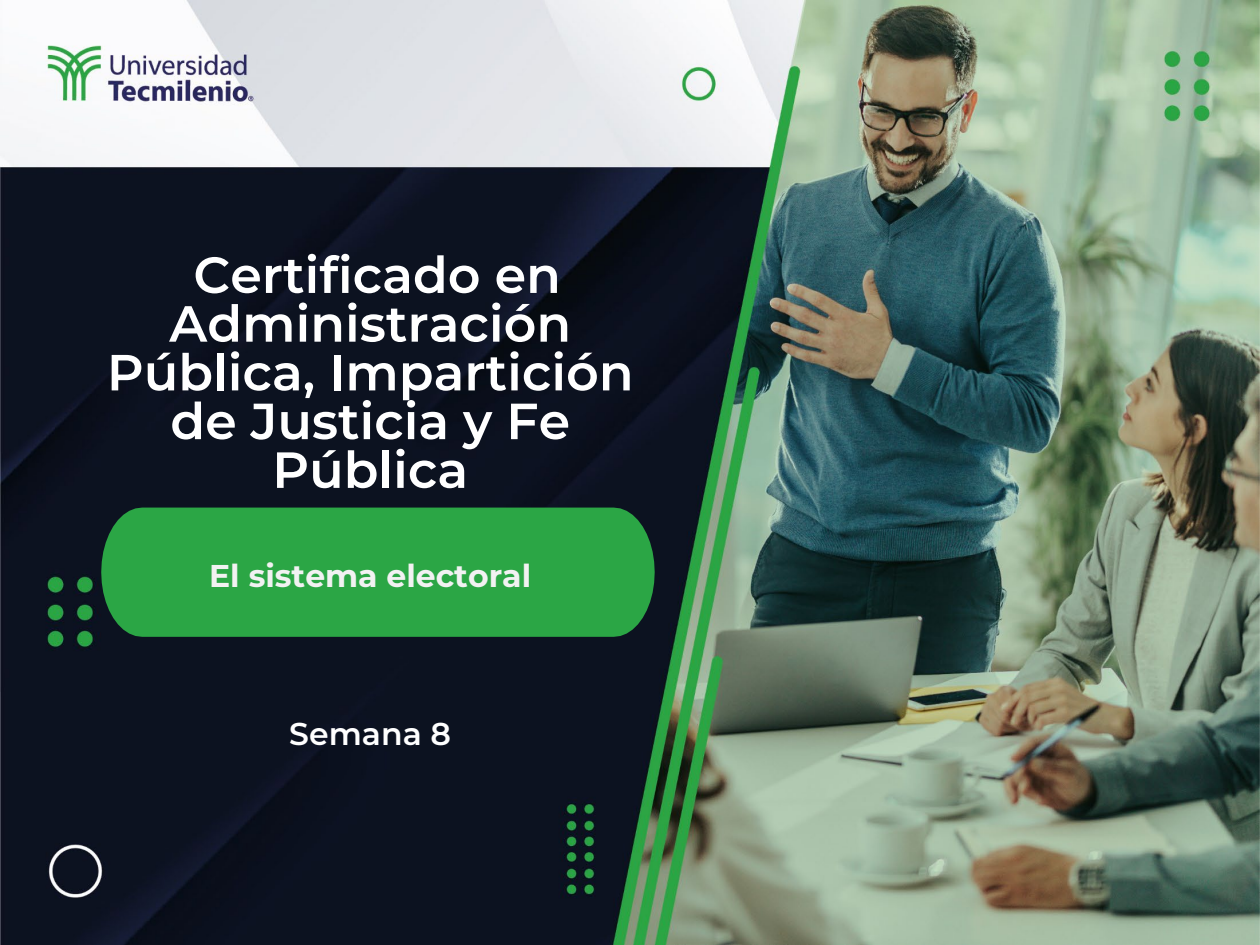
<style>
.page{position:relative;width:1260px;height:945px;background:#fff}
.page>*{position:absolute;margin:0;border:0;box-sizing:border-box;transform-origin:0 0}
.t1{font:600 50.75px/48.6px "Montserrat";color:#fff;text-align:center}
.t2{font:700 31.5px "Montserrat";color:#f2f2f2}
.t3{font:600 31.5px "Montserrat";color:#fff}
</style>
<div class="page">
<img style="left:0;top:0;width:1260px;height:945px">
<div style="left:101px;top:508px;width:554px;height:129px;background:#2ba645"></div>
<h1 class="t1" style="left:107px;top:248px;width:528px">Certificado en<br>Administración<br>Pública, Impartición de Justicia y Fe<br>Pública</h1>
<p class="t2" style="left:209px;top:553px;width:324px">El sistema electoral</p>
<h1 class="t3" style="left:289px;top:712px;width:163px">Semana 8</h1>
</div>
